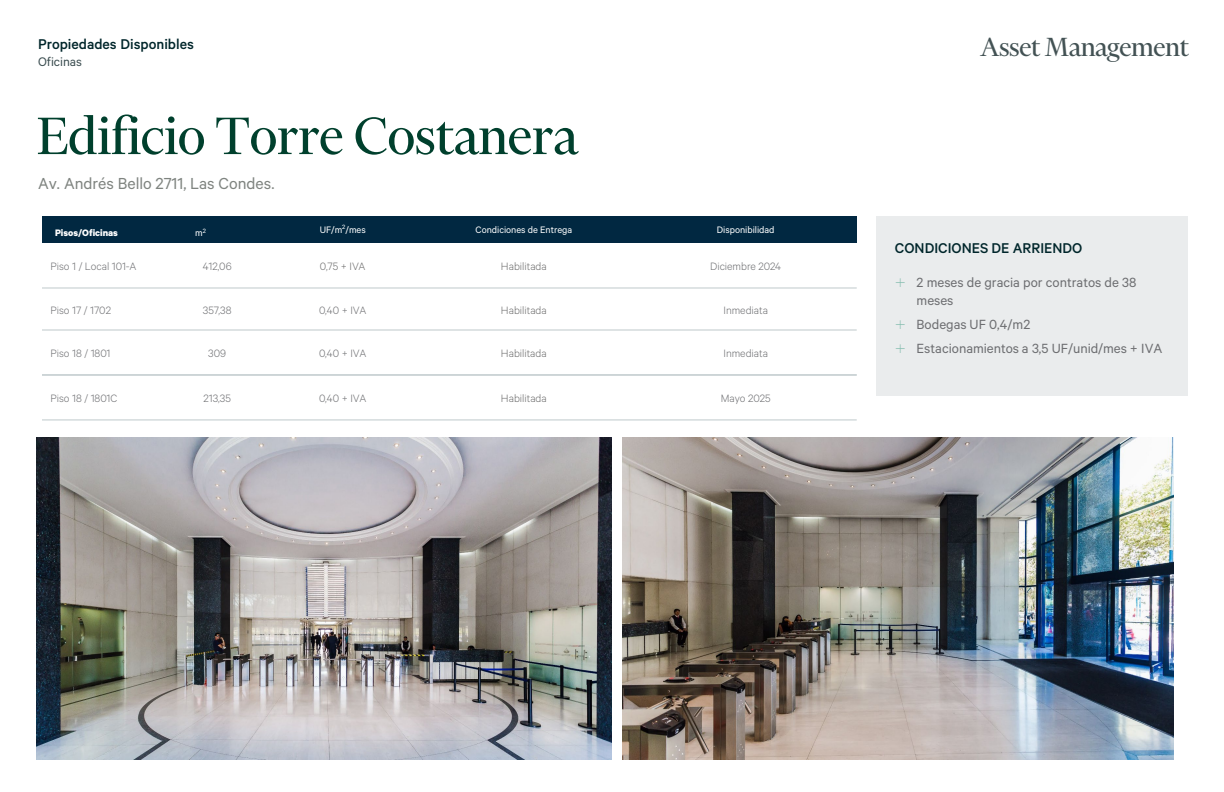
<style>
.page{position:relative;width:1224px;height:792px;background:#fff}
.page>*{position:absolute;margin:0;border:0;box-sizing:border-box;transform-origin:0 0}
.t1{font:60px "Financier Display";letter-spacing:-.005em;color:#00402d}
.t2{font:30px "Financier Display";letter-spacing:-.01em;color:#435254}
.t3{font:18px "Calibre";color:#7f8480}
.t4{font:500 16px "Calibre";color:#00262b}
.t5{font:15px/18px "Calibre";color:#6d6e71}
.t6{font:14px "Calibre";color:#3c4e51}
.t7{font:300 12px "Calibre";color:#6d6e71}
.t8{font:300 12px "Calibre";color:#6c6c6c}
.t9{font:10.6px "Calibre";color:#fff}
.t10{font:700 10.6px "Calibre";letter-spacing:-.005em;color:#fff}
.s1{font-family:"Futura BT";font-weight:300;color:#81bbad}
</style>
<div class="page">
<div style="left:876px;top:216px;width:312px;height:180px;background:#eaeced"></div>
<div style="left:42px;top:216px;width:120px;height:27px;background:#012841"></div>
<div style="left:162px;top:216px;width:111px;height:27px;background:#012841"></div>
<div style="left:273px;top:216px;width:140px;height:27px;background:#012841"></div>
<div style="left:413px;top:216px;width:222px;height:27px;background:#012841"></div>
<div style="left:635px;top:216px;width:222px;height:27px;background:#012841"></div>
<hr style="left:42px;top:288px;width:815px;height:1px;background:#bfc9cb">
<hr style="left:42px;top:330px;width:815px;height:1px;background:#bfc9cb">
<img style="left:36px;top:437px;width:575px;height:323px">
<img style="left:622px;top:437px;width:552px;height:322px">
<hr style="left:42px;top:375px;width:815px;height:1px;background:#bfc9cb">
<hr style="left:42px;top:420px;width:815px;height:1px;background:#bfc9cb">
<p class="t4" style="left:38px;top:34px;width:157px">Propiedades Disponibles</p>
<p class="t6" style="left:38px;top:54px;width:45px">Oficinas</p>
<p class="t1" style="left:37px;top:105px;width:542px">Edificio Torre Costanera</p>
<p class="t3" style="left:38px;top:173px;width:238px">Av. Andrés Bello 2711, Las Condes.</p>
<p class="t10" style="left:55px;top:226px;width:64px">Pisos/Oficinas</p>
<p class="t9" style="left:195px;top:227px;width:12px">m<sup>2</sup></p>
<p class="t9" style="left:320px;top:224px;width:48px">UF/m<sup>2</sup>/mes</p>
<p class="t9" style="left:476px;top:224px;width:98px">Condiciones de Entrega</p>
<p class="t9" style="left:717px;top:224px;width:59px">Disponibilidad</p>
<p class="t7" style="left:51px;top:259px;width:87px">Piso 1 / Local 101-A</p>
<p class="t7" style="left:203px;top:259px;width:30px">412,06</p>
<p class="t8" style="left:320px;top:259px;width:47px">0,75 + IVA</p>
<p class="t8" style="left:501px;top:259px;width:47px">Habilitada</p>
<p class="t7" style="left:710px;top:259px;width:73px">Diciembre 2024</p>
<p class="t7" style="left:50px;top:303px;width:62px">Piso 17 / 1702</p>
<p class="t7" style="left:203px;top:303px;width:30px">357,38</p>
<p class="t7" style="left:319px;top:303px;width:49px">0,40 + IVA</p>
<p class="t8" style="left:501px;top:303px;width:47px">Habilitada</p>
<p class="t7" style="left:723px;top:303px;width:46px">Inmediata</p>
<p class="t7" style="left:50px;top:346px;width:62px">Piso 18 / 1801</p>
<p class="t7" style="left:208px;top:346px;width:19px">309</p>
<p class="t7" style="left:319px;top:346px;width:49px">0,40 + IVA</p>
<p class="t8" style="left:501px;top:346px;width:47px">Habilitada</p>
<p class="t7" style="left:723px;top:346px;width:46px">Inmediata</p>
<p class="t7" style="left:51px;top:391px;width:69px">Piso 18 / 1801C</p>
<p class="t7" style="left:203px;top:391px;width:29px">213,35</p>
<p class="t7" style="left:319px;top:391px;width:49px">0,40 + IVA</p>
<p class="t8" style="left:501px;top:391px;width:47px">Habilitada</p>
<p class="t7" style="left:721px;top:391px;width:51px">Mayo 2025</p>
<p class="t2" style="left:980px;top:31px;width:210px">Asset Management</p>
<p class="t4" style="left:895px;top:239px;width:189px">CONDICIONES DE ARRIENDO</p>
<p class="t5" style="left:917px;top:273px;width:221px;text-indent:-23px"><span class="s1">+</span> 2 meses de gracia por contratos de 38 meses</p>
<p class="t5" style="left:894px;top:315px;width:138px"><span class="s1">+</span> Bodegas UF 0,4/m2</p>
<p class="t5" style="left:894px;top:339px;width:270px"><span class="s1">+</span> Estacionamientos a 3,5 UF/unid/mes + IVA</p>
</div>
